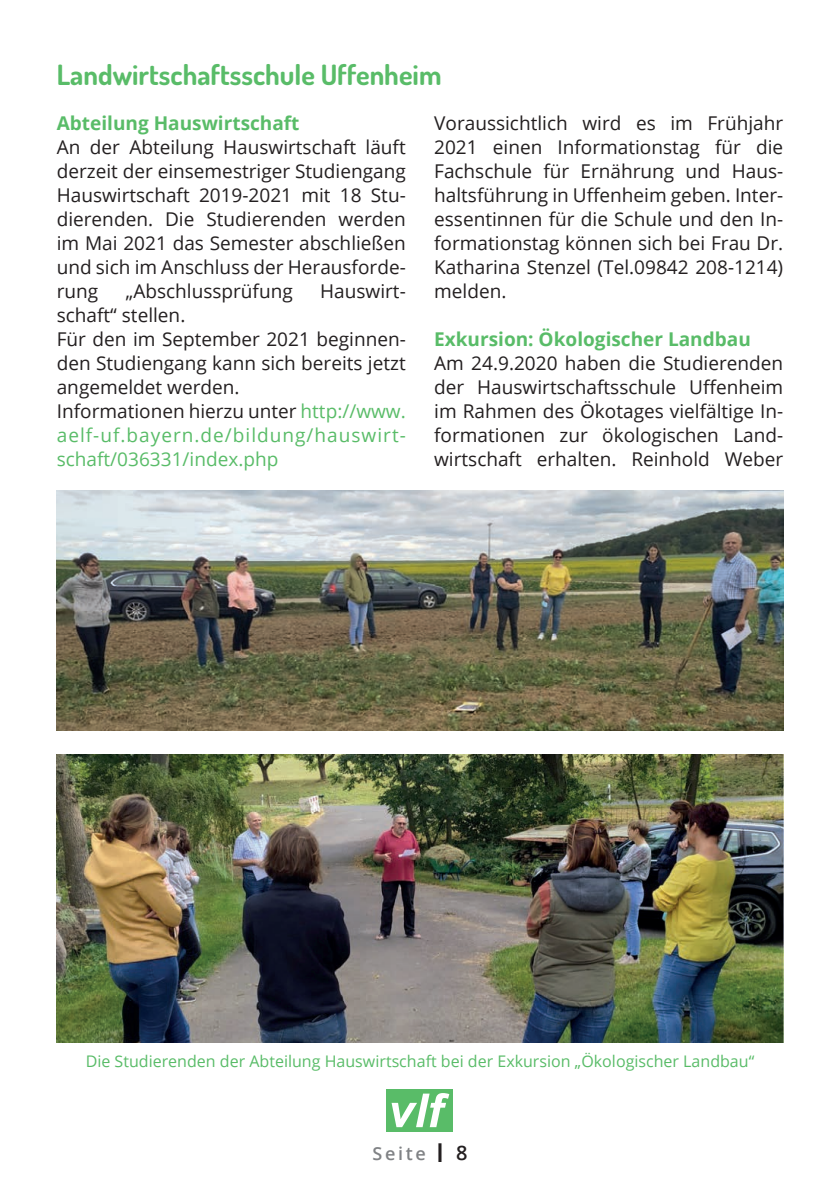
<style>
.page{position:relative;width:840px;height:1191px;background:#fff}
.page>*{position:absolute;margin:0;border:0;box-sizing:border-box;transform-origin:0 0}
.t1{font:700 28px "Dosis";color:#59bc68}
.t2{font:19px/24px "Open Sans";color:#231f20;text-align:justify}
.t3{font:700 19px "Open Sans";color:#59bc68}
.t4{font:600 18px "Open Sans";letter-spacing:.15em;color:#808285}
.t5{font:16px "Open Sans";color:#59bc68}
.s1{color:#59bc68}
.s2{font-size:26px;color:#231f20}
.s3{font-size:20px;color:#231f20}
</style>
<div class="page">
<div style="left:386px;top:1089px;width:67px;height:42px;background:#59bc68"></div>
<svg style="left:391px;top:1093px;width:58px;height:34px"></svg>
<img style="left:57px;top:490px;width:725px;height:240px">
<img style="left:57px;top:754px;width:725px;height:288px">
<h1 class="t1" style="left:57px;top:57px;width:386px">Landwirtschaftsschule Uffenheim</h1>
<p class="t3" style="left:57px;top:110px;width:244px">Abteilung Hauswirtschaft</p>
<p class="t2" style="left:57px;top:135px;width:350px">An der Abteilung Hauswirtschaft läuft derzeit der einsemestriger Studiengang Hauswirtschaft 2019-2021 mit 18 Stu&shy;dierenden. Die Studierenden werden im Mai 2021 das Semester abschließen und sich im Anschluss der Herausforde&shy;rung</p>
<p class="t2" style="left:434px;top:111px;width:350px">Voraussichtlich wird es im Frühjahr 2021 einen Informationstag für die Fachschule für Ernährung und Haus&shy;haltsführung in Uffenheim geben. Inter&shy;essentinnen für die Schule und den In&shy;formationstag können sich bei Frau Dr.<br>Katharina Stenzel (Tel.09842 208-1214) melden.</p>
<p class="t3" style="left:434px;top:326px;width:318px">Exkursion: Ökologischer Landbau</p>
<p class="t2" style="left:434px;top:351px;width:350px">Am 24.9.2020 haben die Studierenden der Hauswirtschaftsschule Uffenheim im Rahmen des Ökotages vielfältige In&shy;formationen zur ökologischen Land&shy;wirtschaft erhalten. Reinhold Weber</p>
<p class="t2" style="left:126px;top:279px;width:168px">„Abschlussprüfung</p>
<p class="t2" style="left:320px;top:279px;width:87px">Hauswirt-</p>
<p class="t2" style="left:57px;top:303px;width:350px;text-align:left">schaft“ stellen.<br>Für den im September 2021 beginnen&shy;den Studiengang kann sich bereits jetzt angemeldet werden.<br>Informationen hierzu unter <span class="s1">http://www. aelf-uf.bayern.de/bildung/hauswirt&shy;schaft/036331/index.php</span></p>
<p class="t5" style="left:86px;top:1049px;width:669px">Die Studierenden der Abteilung Hauswirtschaft bei der Exkursion „Ökologischer Landbau“</p>
<p class="t4" style="left:372px;top:1140px;width:97px">Seite <span class="s2">I</span> <span class="s3">8</span></p>
</div>
